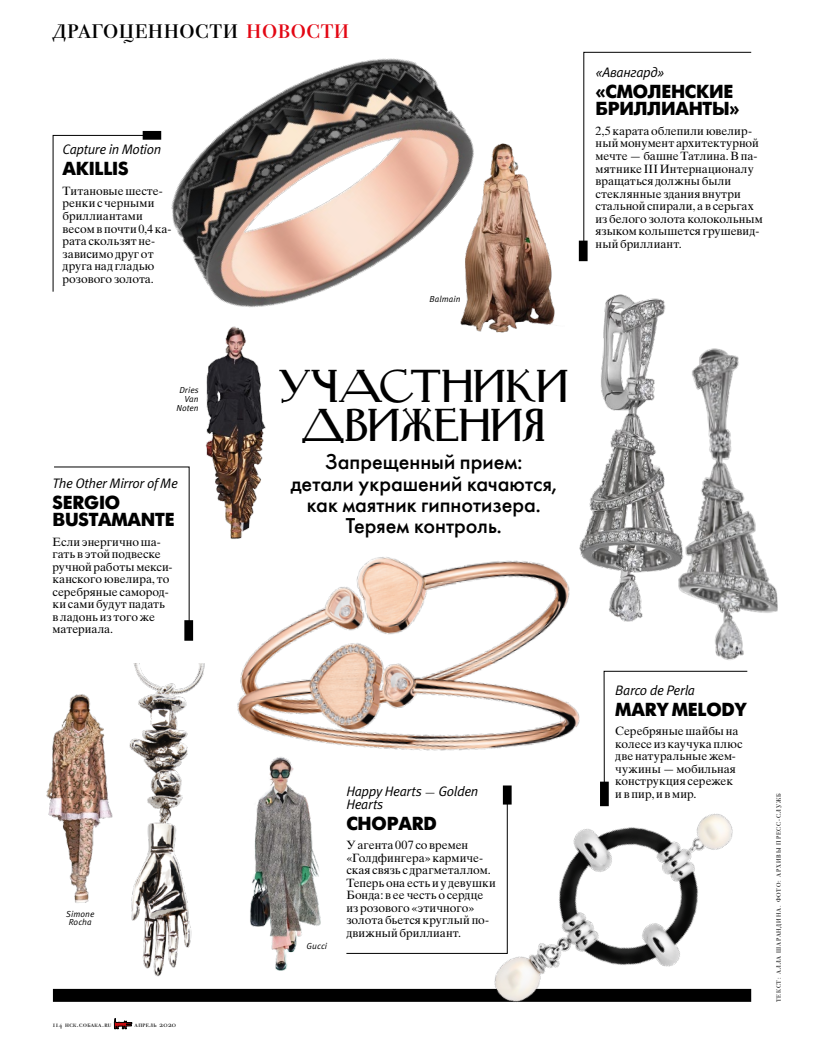
<style>
.page{position:relative;width:815px;height:1053px;background:#fff}
.page>*{position:absolute;margin:0;border:0;box-sizing:border-box;transform-origin:0 0}
.t1{font:46px/38.6px "Fa Rer C";color:#000;text-align:center}
.t2{font:30px "Bodon 72 SCC";letter-spacing:.015em;color:#000}
.t3{font:21.25px/21.2px "Futura Futuris C";color:#000;text-align:center}
.t4{font:700 18.75px/17.5px "Futura Futuris C";letter-spacing:-.01em;color:#000}
.t5{font:italic 13.75px/12.5px "Meta Normal C";letter-spacing:-.025em;color:#000}
.t6{font:12px/12.5px "Times Ten Cyr Upright";color:#000}
.t7{font:italic 8.75px/8.8px "Meta Normal C";letter-spacing:.01em;color:#000}
.t8{font:7.5px "Bodon 72 SCC";letter-spacing:.055em;color:#000}
.t9{font:6.25px "Bodoni 72 C";letter-spacing:.15em;color:#000}
.s1{color:#e30613}
.s2{font-family:"Times Ten Cyr Upright";font-style:normal;font-size:12px}
</style>
<div class="page">
<svg style="left:114px;top:1018px;width:18px;height:11px"></svg>
<img style="left:129px;top:663px;width:63px;height:313px">
<img style="left:124px;top:58px;width:347px;height:250px">
<div style="left:53px;top:988px;width:698px;height:13px;background:#000"></div>
<svg style="left:652px;top:670px;width:96px;height:2px"></svg>
<svg style="left:583px;top:52px;width:169px;height:188px"></svg>
<svg style="left:52px;top:135px;width:107px;height:157px"></svg>
<div style="left:143px;top:131px;width:18px;height:9px;background:#000"></div>
<img style="left:436px;top:813px;width:316px;height:189px">
<svg style="left:54px;top:466px;width:106px;height:2px"></svg>
<div style="left:579px;top:240px;width:9px;height:21px;background:#000"></div>
<img style="left:182px;top:544px;width:470px;height:291px">
<img style="left:457px;top:139px;width:98px;height:194px">
<img style="left:647px;top:348px;width:131px;height:315px">
<img style="left:235px;top:755px;width:95px;height:216px">
<img style="left:46px;top:694px;width:67px;height:209px">
<img style="left:160px;top:326px;width:106px;height:218px">
<img style="left:574px;top:294px;width:130px;height:365px">
<h2 class="t2" style="left:53px;top:11px;width:298px">драгоценности <span class="s1">новости</span></h2>
<p class="t5" style="left:63px;top:143px;width:100px">Capture in Motion</p>
<h3 class="t4" style="left:63px;top:161px;width:67px">AKILLIS</h3>
<p class="t6" style="left:63px;top:185px;width:110px">Титановые шесте&shy;ренки с черными бриллиантами весомв почти 0,4 ка&shy;рата скользят не&shy;зависимо друг от друга над гладью розового золота.</p>
<p class="t7" style="left:176px;top:386px;width:24px;text-align:right">Dries<br>Van<br>Noten</p>
<p class="t5" style="left:53px;top:476px;width:127px">The Other Mirror of Me</p>
<h3 class="t4" style="left:53px;top:494px;width:124px">SERGIO<br>BUSTAMANTE</h3>
<p class="t6" style="left:53px;top:535px;width:122px">Если энергично ша&shy;гать в этой подвеске ручной работымекси&shy;канского ювелира, то серебряные самород&shy;ки сами будут падать в ладонь из тогоже материала.</p>
<p class="t7" style="left:66px;top:909px;width:30px">Simone<br>Rocha</p>
<p class="t8" style="left:53px;top:1019px;width:60px">114 нск.собака.ru</p>
<p class="t8" style="left:135px;top:1019px;width:43px">апрель 2020</p>
<p class="t7" style="left:430px;top:294px;width:32px">Balmain</p>
<h1 class="t1" style="left:279px;top:369px;width:291px">УЧАСТНИКИ<br>ДВИЖЕНИЯ</h1>
<h3 class="t3" style="left:291px;top:451px;width:268px">Запрещенный прием:<br>детали украшений качаются, как маятник гипнотизера.<br>Теряем контроль.</h3>
<p class="t7" style="left:307px;top:941px;width:22px">Gucci</p>
<p class="t5" style="left:346px;top:785px;width:134px">Happy Hearts <span class="s2">—</span> Golden<br>Hearts</p>
<h3 class="t4" style="left:346px;top:815px;width:92px">CHOPARD</h3>
<p class="t6" style="left:346px;top:839px;width:151px">Уагента 007 со времен «Голдфингера» кармиче&shy;ская связь с драгметаллом.<br>Теперь она есть и у девушки<br>Бонда: в ее честь о сердце из розового «этичного» золота бьется круглый по&shy;движный бриллиант.</p>
<p class="t5" style="left:595px;top:66px;width:71px">«Авангард»</p>
<h3 class="t4" style="left:595px;top:83px;width:146px">«СМОЛЕНСКИЕ<br>БРИЛЛИАНТЫ»</h3>
<p class="t6" style="left:595px;top:125px;width:169px">2,5 карата облепили ювелир&shy;ныймонумент архитектурной мечте—башнеТатлина.Впа&shy;мятнике III Интернационалу вращаться должныбыли стеклянные здания внутри стальной спирали, а в серьгах из белого золота колокольным языкомколышется грушевид&shy;ный бриллиант.</p>
<p class="t5" style="left:615px;top:683px;width:81px">Barco de Perla</p>
<h3 class="t4" style="left:615px;top:700px;width:133px">MARY MELODY</h3>
<p class="t6" style="left:615px;top:724px;width:129px">Серебряные шайбына колесе из каучука плюс две натуральныежем&shy;чужины—мобильная конструкция сережек и в пир, и вмир.</p>
<p class="t9" style="left:775px;top:1002px;width:210px;rotate:-90deg">ТЕКСТ: АЛЛА ШАРАНДИНА. ФОТО: АРХИВЫ ПРЕСС-СЛУЖБ</p>
</div>
